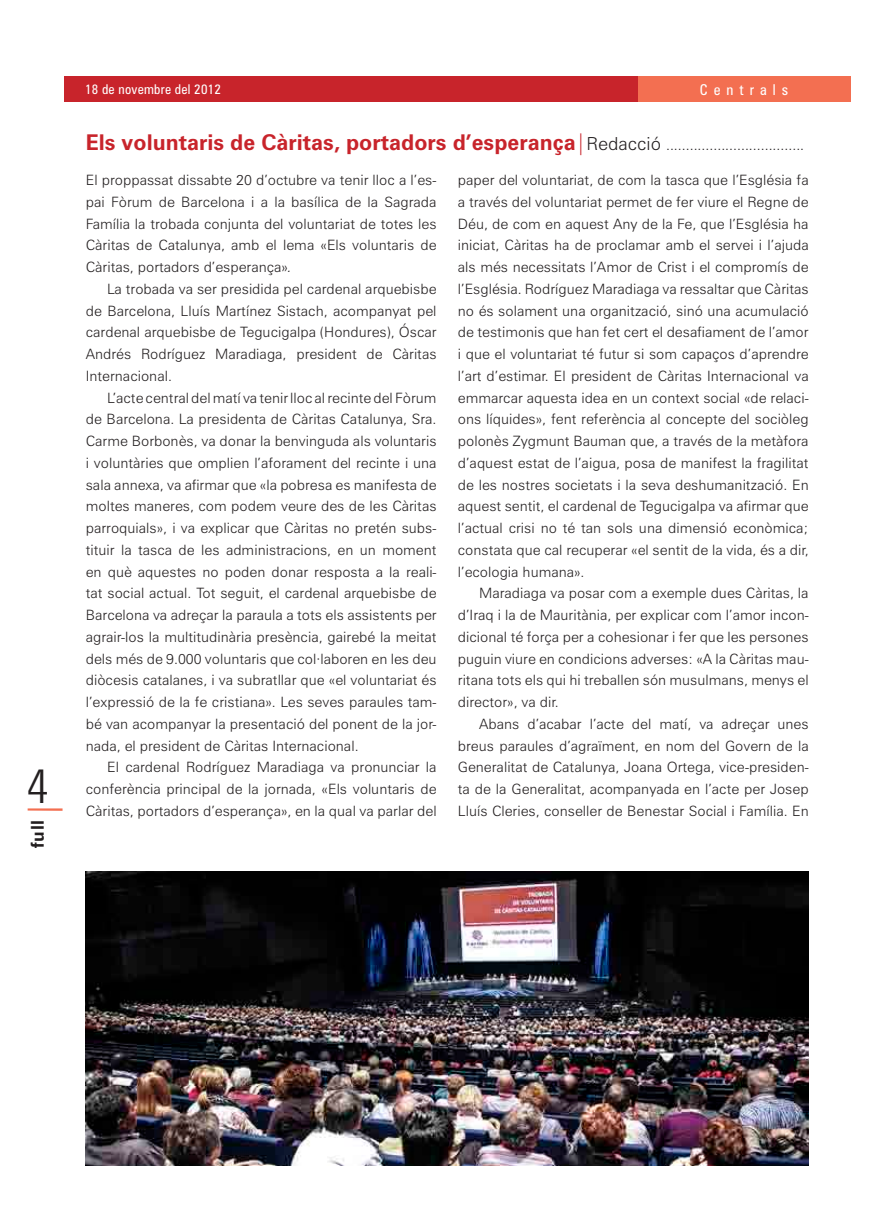
<style>
.page{position:relative;width:893px;height:1212px;background:#fff}
.page>*{position:absolute;margin:0;border:0;box-sizing:border-box;transform-origin:0 0}
.t1{font:300 condensed 48px "Zurich BT";color:#231f20}
.t2{font:700 21.75px "Zurich BT";color:#c8242b}
.t3{font:700 17.7px "Zurich BT";color:#231f20}
.t4{font:condensed 15px "Zurich BT";letter-spacing:.4em;color:#fff}
.t5{font:300 14.25px/21.8px "Zurich BT";color:#231f20;text-align:justify}
.t6{font:condensed 13.5px "Zurich BT";letter-spacing:.02em;color:#fff}
.s1{font-weight:300}
.s2{font-weight:300;font-size:18px;color:#231f20}
.s3{font-weight:300;font-size:14.25px;color:#231f20}
.s4{font-style:italic}
</style>
<div class="page">
<div style="left:64px;top:77px;width:786px;height:25px;background:#c8242b"></div>
<div style="left:638px;top:77px;width:212px;height:25px;background:#f36f51"></div>
<hr style="left:28px;top:808px;width:35px;height:3px;background:#f36f51">
<img style="left:86px;top:872px;width:723px;height:293px">
<h1 class="t1" style="left:27px;top:756px;width:24px">4</h1>
<p class="t3" style="left:27px;top:848px;width:30px;rotate:-90deg">full</p>
<p class="t6" style="left:85px;top:81px;width:137px">18 de novembre del 2012</p>
<p class="t4" style="left:700px;top:81px;width:90px">Centrals</p>
<h2 class="t2" style="left:86px;top:129px;width:720px">Els voluntaris de Càritas, portadors d’esperança<span class="s1">|</span><span class="s2">Redacció</span> <span class="s3">...................................</span></h2>
<p class="t5" style="left:86px;top:169px;width:352px">El proppassat dissabte 20 d’octubre va tenir lloc a l’es&shy;pai Fòrum de Barcelona i a la basílica de la Sagrada Família la trobada conjunta del voluntariat de totes les Càritas de Catalunya, amb el lema «Els voluntaris de Càritas, portadors d’esperança»<span class="s4">.</span></p>
<p class="t5" style="left:86px;top:278px;width:352px;text-indent:21px">La trobada va ser presidida pel cardenal arquebisbe de Barcelona, Lluís Martínez Sistach, acompanyat pel cardenal arquebisbe de Tegucigalpa (Hondures), Óscar Andrés Rodríguez Maradiaga, president de Càritas Internacional.</p>
<p class="t5" style="left:86px;top:387px;width:352px;text-indent:21px">L’acte central del matí va tenir lloc al recinte del Fòrum de Barcelona. La presidenta de Càritas Catalunya, Sra.<br>Carme Borbonès, va donar la benvinguda als voluntaris i voluntàries que omplien l’aforament del recinte i una sala annexa, va afirmar que «la pobresa es manifesta de moltes maneres, com podem veure des de les Càritas parroquials», i va explicar que Càritas no pretén subs&shy;tituir la tasca de les administracions, en un moment en què aquestes no poden donar resposta a la reali&shy;tat social actual. Tot seguit, el cardenal arquebisbe de Barcelona va adreçar la paraula a tots els assistents per agrair-los la multitudinària presència, gairebé la meitat dels més de 9.000 voluntaris que col·laboren en les deu diòcesis catalanes, i va subratllar que «el voluntariat és l’expressió de la fe cristiana». Les seves paraules tam&shy;bé van acompanyar la presentació del ponent de la jor&shy;nada, el president de Càritas Internacional.</p>
<p class="t5" style="left:86px;top:756px;width:352px;text-indent:21px">El cardenal Rodríguez Maradiaga va pronunciar la conferència principal de la jornada, «Els voluntaris de Càritas, portadors d’esperança», en la qual va parlar del</p>
<p class="t5" style="left:458px;top:169px;width:352px">paper del voluntariat, de com la tasca que l’Església fa a través del voluntariat permet de fer viure el Regne de Déu, de com en aquest Any de la Fe, que l’Església ha iniciat, Càritas ha de proclamar amb el servei i l’ajuda als més necessitats l’Amor de Crist i el compromís de l’Església. Rodríguez Maradiaga va ressaltar que Càritas no és solament una organització, sinó una acumulació de testimonis que han fet cert el desafiament de l’amor i que el voluntariat té futur si som capaços d’aprendre l’art d’estimar. El president de Càritas Internacional va emmarcar aquesta idea en un context social «de relaci&shy;ons líquides», fent referència al concepte del sociòleg polonès Zygmunt Bauman que, a través de la metàfora d’aquest estat de l’aigua, posa de manifest la fragilitat de les nostres societats i la seva deshumanització. En aquest sentit, el cardenal de Tegucigalpa va afirmar que l’actual crisi no té tan sols una dimensió econòmica; constata que cal recuperar «el sentit de la vida, és a dir, l’ecologia humana».</p>
<p class="t5" style="left:458px;top:582px;width:352px;text-indent:21px">Maradiaga va posar com a exemple dues Càritas, la d’Iraq i la de Mauritània, per explicar com l’amor incon&shy;dicional té força per a cohesionar i fer que les persones puguin viure en condicions adverses: «A la Càritas mau&shy;ritana tots els qui hi treballen són musulmans, menys el director», va dir.</p>
<p class="t5" style="left:458px;top:713px;width:352px;text-indent:21px">Abans d’acabar l’acte del matí, va adreçar unes breus paraules d’agraïment, en nom del Govern de la Generalitat de Catalunya, Joana Ortega, vice-presiden&shy;ta de la Generalitat, acompanyada en l’acte per Josep Lluís Cleries, conseller de Benestar Social i Família. En</p>
</div>
